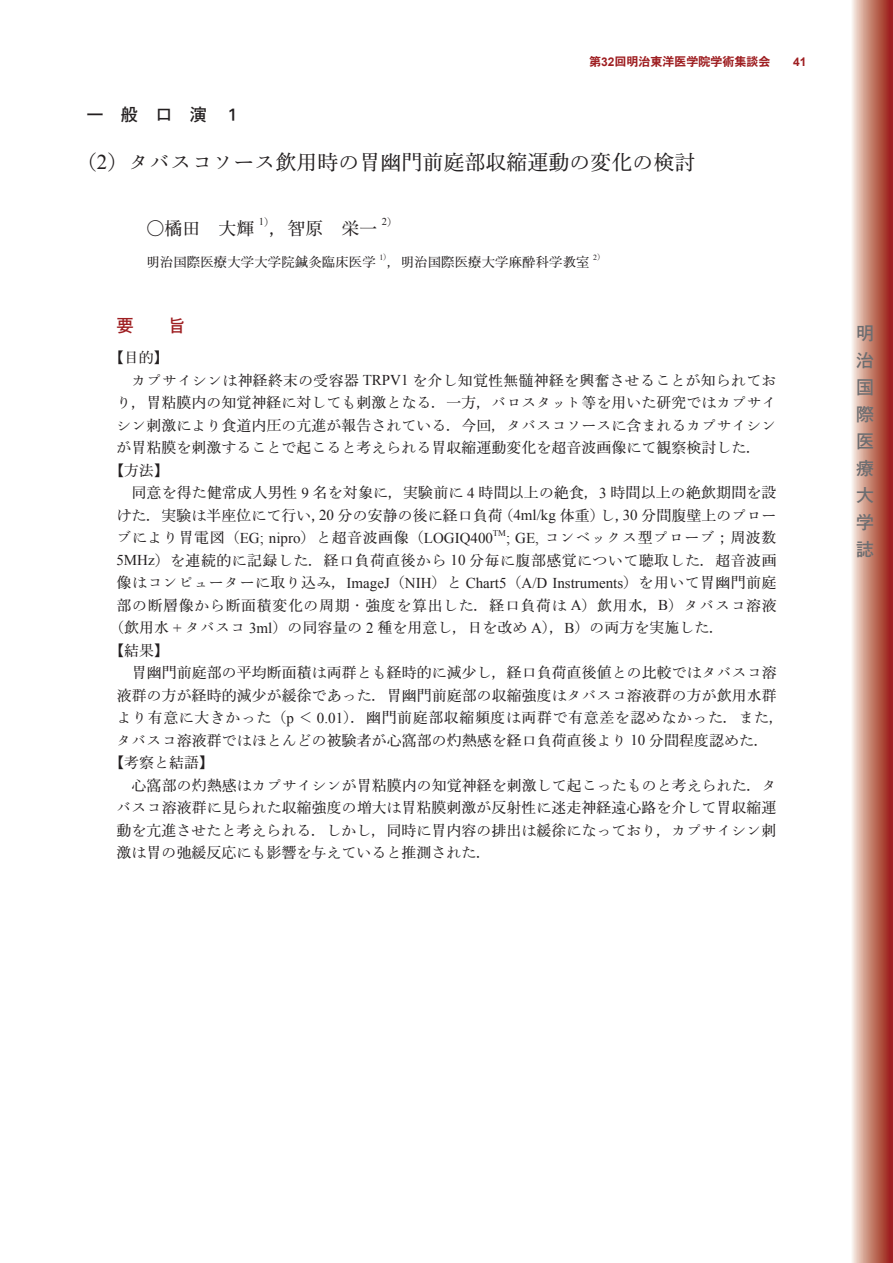
<style>
.page{position:relative;width:893px;height:1263px;background:#fff}
.page>*{position:absolute;margin:0;border:0;box-sizing:border-box;transform-origin:0 0}
.t1{font:500 21px "Iwa O Min Pro";color:#231f20}
.t2{font:500 18px "Iwa O Min Pro";color:#231f20}
.t3{font:18px/27px "Iwa O Go Pro Db";color:#6c6d70;text-align:justify}
.t4{font:17.25px "Iwa O Go Pro Db";letter-spacing:1em;color:#231f20}
.t5{font:17.25px "Iwa O Go Pro Db";color:#9e1e21}
.t6{font:500 15px "Iwa O Min Pro";color:#231f20}
.t7{font:500 15px "Iwa O Min Pro";letter-spacing:.025em;color:#231f20}
.t8{font:500 15px "Iwa O Min Pro";letter-spacing:.035em;color:#231f20}
.t9{font:500 15px "Iwa O Min Pro";letter-spacing:.04em;color:#231f20}
.t10{font:500 13.5px "Iwa O Min Pro";color:#231f20}
.t11{font:12px "Iwa O Go Pro Eb";color:#9e1e21}
.t12{font:700 12px "Arial";color:#9e1e21}
.t13{font:10.5px "Times New Roman";color:#231f20}
.t14{font:8.7px "Times New Roman";color:#231f20}
.t15{font:7.8px "Times New Roman";color:#231f20}
.s1{font-family:"Arial";font-weight:700}
.s2{font-family:"Times New Roman";font-weight:400}
.s3{font-family:"Iwa O Min Pro";font-weight:500}
.s4{font-family:"Ryumin Pro";font-weight:300}
</style>
<div class="page">
<svg style="left:852px;top:0;width:41px;height:1263px;background:#c47c6f"></svg>
<p class="t11" style="left:589px;top:53px;width:183px">第<span class="s1">32</span>回明治東洋医学院学術集談会</p>
<p class="t12" style="left:793px;top:54px;width:15px">41</p>
<p class="t4" style="left:86px;top:103px;width:157px">一般口演１</p>
<h1 class="t1" style="left:76px;top:148px;width:621px">（<span class="s2">2</span>）タバスコソース飲用時の胃幽門前庭部収縮運動の変化の検討</h1>
<p class="t2" style="left:146px;top:216px;width:109px">○橘田 大輝</p>
<p class="t13" style="left:259px;top:215px;width:17px">1<span class="s3">）</span></p>
<p class="t2" style="left:269px;top:216px;width:109px">，智原 栄一</p>
<p class="t13" style="left:382px;top:215px;width:17px">2<span class="s3">）</span></p>
<p class="t10" style="left:146px;top:253px;width:231px">明治国際医療大学大学院鍼灸臨床医学</p>
<p class="t15" style="left:379px;top:252px;width:13px">1<span class="s3">）</span></p>
<p class="t10" style="left:387px;top:253px;width:204px">，明治国際医療大学麻酔科学教室</p>
<p class="t15" style="left:593px;top:252px;width:13px">2<span class="s3">）</span></p>
<p class="t5" style="left:116px;top:313px;width:19px">要</p>
<p class="t5" style="left:168px;top:313px;width:19px">旨</p>
<p class="t6" style="left:109px;top:348px;width:61px">【目的】</p>
<p class="t6" style="left:131px;top:370px;width:647px">カプサイシンは神経終末の受容器 <span class="s2">TRPV1</span> を介し知覚性無髄神経を興奮させることが知られてお</p>
<p class="t6" style="left:117px;top:393px;width:662px">り，胃粘膜内の知覚神経に対しても刺激となる．一方，バロスタット等を用いた研究ではカプサイ</p>
<p class="t6" style="left:117px;top:415px;width:662px">シン刺激により食道内圧の亢進が報告されている．今回，タバスコソースに含まれるカプサイシン</p>
<p class="t6" style="left:117px;top:438px;width:647px">が胃粘膜を刺激することで起こると考えられる胃収縮運動変化を超音波画像にて観察検討した．</p>
<p class="t6" style="left:109px;top:460px;width:61px">【方法】</p>
<p class="t6" style="left:132px;top:483px;width:646px">同意を得た健常成人男性 <span class="s2">9</span> 名を対象に，実験前に <span class="s2">4</span> 時間以上の絶食，<span class="s2">3</span> 時間以上の絶飲期間を設</p>
<p class="t6" style="left:117px;top:505px;width:662px">けた．実験は半座位にて行い，<span class="s2">20</span> 分の安静の後に経口負荷（<span class="s2">4ml/kg</span> 体重）し，<span class="s2">30</span> 分間腹壁上のプロー</p>
<p class="t8" style="left:117px;top:528px;width:378px">ブにより胃電図（<span class="s2">EG; nipro</span>）と超音波画像（<span class="s2">LOGIQ400</span></p>
<p class="t14" style="left:493px;top:527px;width:15px">TM</p>
<p class="t8" style="left:506px;top:528px;width:272px"><span class="s2">; GE,</span> コンベックス型プローブ；周波数</p>
<p class="t7" style="left:116px;top:550px;width:662px"><span class="s2">5MHz</span>）を連続的に記録した．経口負荷直後から <span class="s2">10</span> 分毎に腹部感覚について聴取した．超音波画</p>
<p class="t7" style="left:117px;top:573px;width:661px">像はコンピューターに取り込み，<span class="s2">ImageJ</span>（<span class="s2">NIH</span>）と <span class="s2">Chart5</span>（<span class="s2">A/D Instruments</span>）を用いて胃幽門前庭</p>
<p class="t9" style="left:117px;top:595px;width:662px">部の断層像から断面積変化の周期<span class="s4">・</span>強度を算出した．経口負荷は <span class="s2">A</span>）飲用水，<span class="s2">B</span>）タバスコ溶液</p>
<p class="t6" style="left:109px;top:618px;width:617px">（飲用水 <span class="s2">+</span> タバスコ <span class="s2">3ml</span>）の同容量の <span class="s2">2</span> 種を用意し，日を改め <span class="s2">A</span>），<span class="s2">B</span>）の両方を実施した．</p>
<p class="t6" style="left:109px;top:640px;width:61px">【結果】</p>
<p class="t6" style="left:132px;top:663px;width:646px">胃幽門前庭部の平均断面積は両群とも経時的に減少し，経口負荷直後値との比較ではタバスコ溶</p>
<p class="t6" style="left:117px;top:685px;width:661px">液群の方が経時的減少が緩徐であった．胃幽門前庭部の収縮強度はタバスコ溶液群の方が飲用水群</p>
<p class="t8" style="left:117px;top:708px;width:669px">より有意に大きかった（<span class="s2">p</span> ＜ <span class="s2">0.01</span>）．幽門前庭部収縮頻度は両群で有意差を認めなかった．また，</p>
<p class="t6" style="left:117px;top:730px;width:654px">タバスコ溶液群ではほとんどの被験者が心窩部の灼熱感を経口負荷直後より <span class="s2">10</span> 分間程度認めた．</p>
<p class="t6" style="left:109px;top:753px;width:106px">【考察と結語】</p>
<p class="t6" style="left:132px;top:775px;width:646px">心窩部の灼熱感はカプサイシンが胃粘膜内の知覚神経を刺激して起こったものと考えられた．タ</p>
<p class="t6" style="left:117px;top:798px;width:661px">バスコ溶液群に見られた収縮強度の増大は胃粘膜刺激が反射性に迷走神経遠心路を介して胃収縮運</p>
<p class="t6" style="left:116px;top:820px;width:662px">動を亢進させたと考えられる．しかし，同時に胃内容の排出は緩徐になっており，カプサイシン刺</p>
<p class="t6" style="left:116px;top:843px;width:376px">激は胃の弛緩反応にも影響を与えていると推測された．</p>
<p class="t3" style="left:856px;top:319px;width:19px">明治国際医療大学誌</p>
</div>
